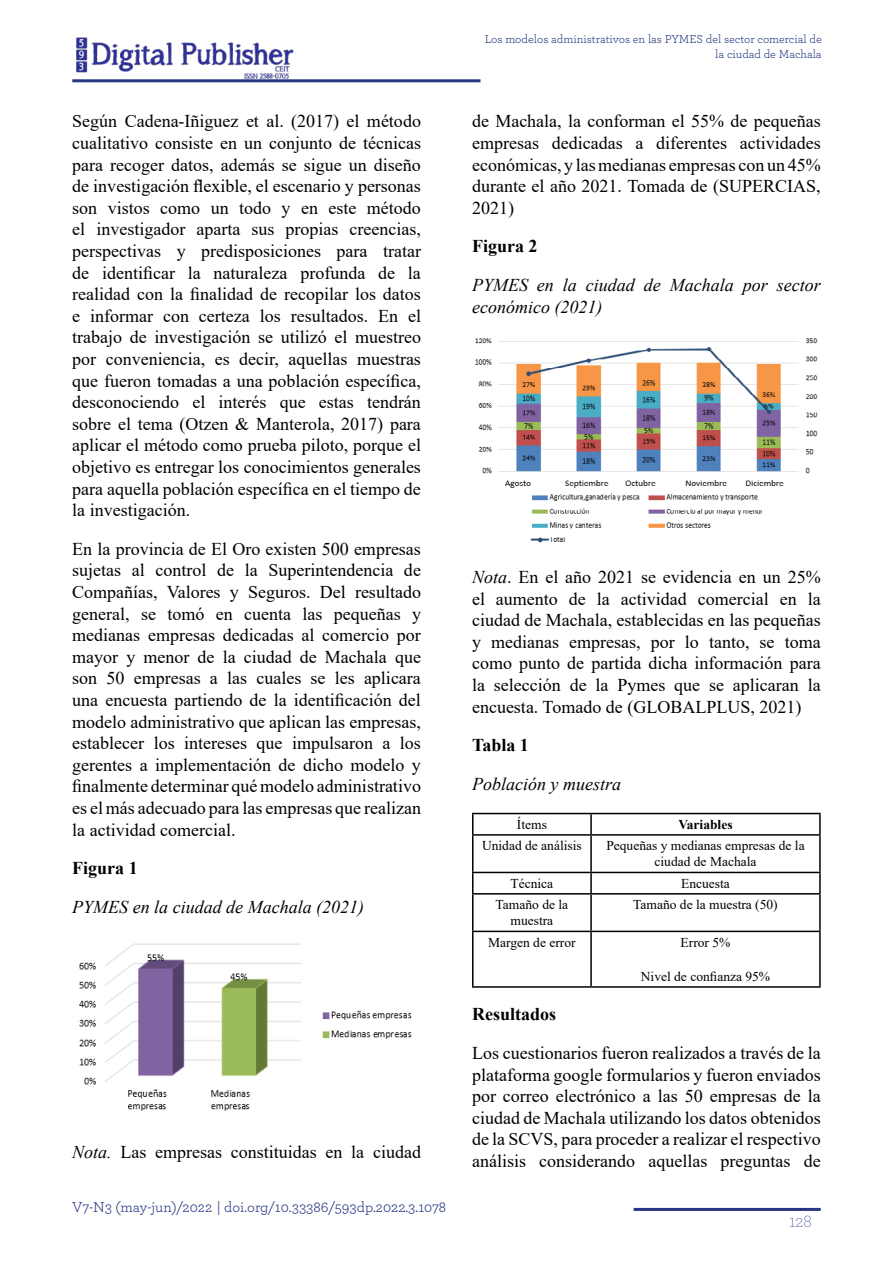
<style>
.page{position:relative;width:893px;height:1263px;background:#fff}
.page>*{position:absolute;margin:0;border:0;box-sizing:border-box;transform-origin:0 0}
.t1{font:18px/21.6px "Times New Roman";color:#000;text-align:justify}
.t2{font:italic 18px/21.6px "Times New Roman";color:#000}
.t3{font:700 18px "Times New Roman";color:#000}
.t4{font:200 18px "Archer";color:#283583}
.t5{font:15px "Archer";color:#283583}
.t6{font:13.5px/16.2px "Times New Roman";color:#000;text-align:center}
.t7{font:700 13.5px "Times New Roman";color:#000}
.t8{font:12px/14.4px "Archer";color:#25377f;text-align:right}
.s1{font-style:italic}
</style>
<div class="page">
<hr style="left:72px;top:79px;width:408px;height:3px;background:#283583">
<img style="left:76px;top:37px;width:218px;height:42px">
<hr style="left:634px;top:1208px;width:187px;height:3px;background:#283583">
<img style="left:78px;top:943px;width:334px;height:168px">
<img style="left:475px;top:338px;width:343px;height:205px">
<hr style="left:472px;top:813px;width:119px;height:1px;background:#000">
<svg style="left:472px;top:814px;width:1px;height:20px"></svg>
<hr style="left:591px;top:813px;width:230px;height:1px;background:#000">
<hr style="left:590px;top:814px;width:2px;height:20px;background:#000">
<hr style="left:819px;top:814px;width:2px;height:20px;background:#000">
<hr style="left:472px;top:834px;width:119px;height:2px;background:#000">
<hr style="left:472px;top:836px;width:1px;height:36px;background:#000">
<hr style="left:591px;top:834px;width:230px;height:2px;background:#000">
<hr style="left:590px;top:836px;width:2px;height:36px;background:#000">
<hr style="left:819px;top:836px;width:2px;height:36px;background:#000">
<hr style="left:472px;top:872px;width:119px;height:1px;background:#000">
<svg style="left:472px;top:873px;width:1px;height:20px"></svg>
<hr style="left:591px;top:872px;width:230px;height:1px;background:#000">
<hr style="left:590px;top:873px;width:2px;height:20px;background:#000">
<hr style="left:819px;top:873px;width:2px;height:20px;background:#000">
<hr style="left:472px;top:893px;width:119px;height:1px;background:#000">
<hr style="left:472px;top:894px;width:1px;height:37px;background:#000">
<hr style="left:591px;top:893px;width:230px;height:1px;background:#000">
<hr style="left:590px;top:894px;width:2px;height:37px;background:#000">
<hr style="left:819px;top:894px;width:2px;height:37px;background:#000">
<hr style="left:472px;top:931px;width:119px;height:1px;background:#000">
<hr style="left:472px;top:932px;width:1px;height:54px;background:#000">
<hr style="left:591px;top:931px;width:230px;height:1px;background:#000">
<hr style="left:590px;top:932px;width:2px;height:54px;background:#000">
<hr style="left:819px;top:932px;width:2px;height:54px;background:#000">
<hr style="left:472px;top:986px;width:119px;height:2px;background:#000">
<hr style="left:591px;top:986px;width:230px;height:2px;background:#000">
<p class="t1" style="left:72px;top:110px;width:350px">Según Cadena-Iñiguez et al. (2017) el método cualitativo consiste en un conjunto de técnicas para recoger datos, además se sigue un diseño de investigación flexible, el escenario y personas son vistos como un todo y en este método el investigador aparta sus propias creencias, perspectivas y predisposiciones para tratar de identificar la naturaleza profunda de la realidad con la finalidad de recopilar los datos e informar con certeza los resultados. En el trabajo de investigación se utilizó el muestreo por conveniencia, es decir, aquellas muestras que fueron tomadas a una población específica, desconociendo el interés que estas tendrán sobre el tema (Otzen &amp; Manterola, 2017) para aplicar el método como prueba piloto, porque el objetivo es entregar los conocimientos generales para aquella población específica en el tiempo de la investigación.</p>
<p class="t1" style="left:72px;top:537px;width:350px">En la provincia de El Oro existen 500 empresas sujetas al control de la Superintendencia de Compañías, Valores y Seguros. Del resultado general, se tomó en cuenta las pequeñas y medianas empresas dedicadas al comercio por mayor y menor de la ciudad de Machala que son 50 empresas a las cuales se les aplicara una encuesta partiendo de la identificación del modelo administrativo que aplican las empresas, establecer los intereses que impulsaron a los gerentes a implementación de dicho modelo y finalmente determinar qué modelo administrativo es el más adecuado para las empresas que realizan la actividad comercial.</p>
<p class="t3" style="left:72px;top:855px;width:67px">Figura 1</p>
<p class="t2" style="left:72px;top:895px;width:293px">PYMES en la ciudad de Machala (2021)</p>
<p class="t1" style="left:72px;top:1141px;width:350px"><span class="s1">Nota.</span> Las empresas constituidas en la ciudad</p>
<p class="t5" style="left:72px;top:1196px;width:375px">V7-N3 (may-jun)/2022 | doi.org/10.33386/593dp.2022.3.1078</p>
<p class="t8" style="left:485px;top:32px;width:338px">Los modelos administrativos en las PYMES del sector comercial de la ciudad de Machala</p>
<p class="t1" style="left:472px;top:110px;width:350px">de Machala, la conforman el 55% de pequeñas empresas dedicadas a diferentes actividades económicas, y las medianas empresas con un 45% durante el año 2021. Tomada de (SUPERCIAS, 2021)</p>
<p class="t3" style="left:472px;top:233px;width:67px">Figura 2</p>
<p class="t2" style="left:472px;top:274px;width:350px">PYMES en la ciudad de Machala por sector económico (2021)</p>
<p class="t1" style="left:472px;top:565px;width:350px"><span class="s1">Nota</span>. En el año 2021 se evidencia en un 25% el aumento de la actividad comercial en la ciudad de Machala, establecidas en las pequeñas y medianas empresas, por lo tanto, se toma como punto de partida dicha información para la selección de la Pymes que se aplicaran la encuesta. Tomado de (GLOBALPLUS, 2021)</p>
<p class="t3" style="left:472px;top:732px;width:58px">Tabla 1</p>
<p class="t2" style="left:472px;top:772px;width:150px">Población y muestra</p>
<p class="t6" style="left:517px;top:816px;width:31px">Ítems</p>
<p class="t7" style="left:678px;top:814px;width:56px">Variables</p>
<p class="t6" style="left:482px;top:837px;width:101px">Unidad de análisis</p>
<p class="t6" style="left:606px;top:837px;width:200px">Pequeñas y medianas empresas de la ciudad de Machala</p>
<p class="t6" style="left:511px;top:875px;width:44px">Técnica</p>
<p class="t6" style="left:681px;top:875px;width:50px">Encuesta</p>
<p class="t6" style="left:496px;top:896px;width:74px">Tamaño de la muestra</p>
<p class="t6" style="left:633px;top:896px;width:146px">Tamaño de la muestra (50)</p>
<p class="t6" style="left:488px;top:934px;width:89px">Margen de error</p>
<p class="t6" style="left:681px;top:934px;width:51px">Error 5%</p>
<p class="t6" style="left:641px;top:968px;width:131px">Nivel de confianza 95%</p>
<p class="t3" style="left:472px;top:1001px;width:86px">Resultados</p>
<p class="t1" style="left:472px;top:1041px;width:350px">Los cuestionarios fueron realizados a través de la plataforma google formularios y fueron enviados por correo electrónico a las 50 empresas de la ciudad de Machala utilizando los datos obtenidos de la SCVS, para proceder a realizar el respectivo análisis considerando aquellas preguntas de</p>
<p class="t4" style="left:789px;top:1209px;width:24px">128</p>
</div>
